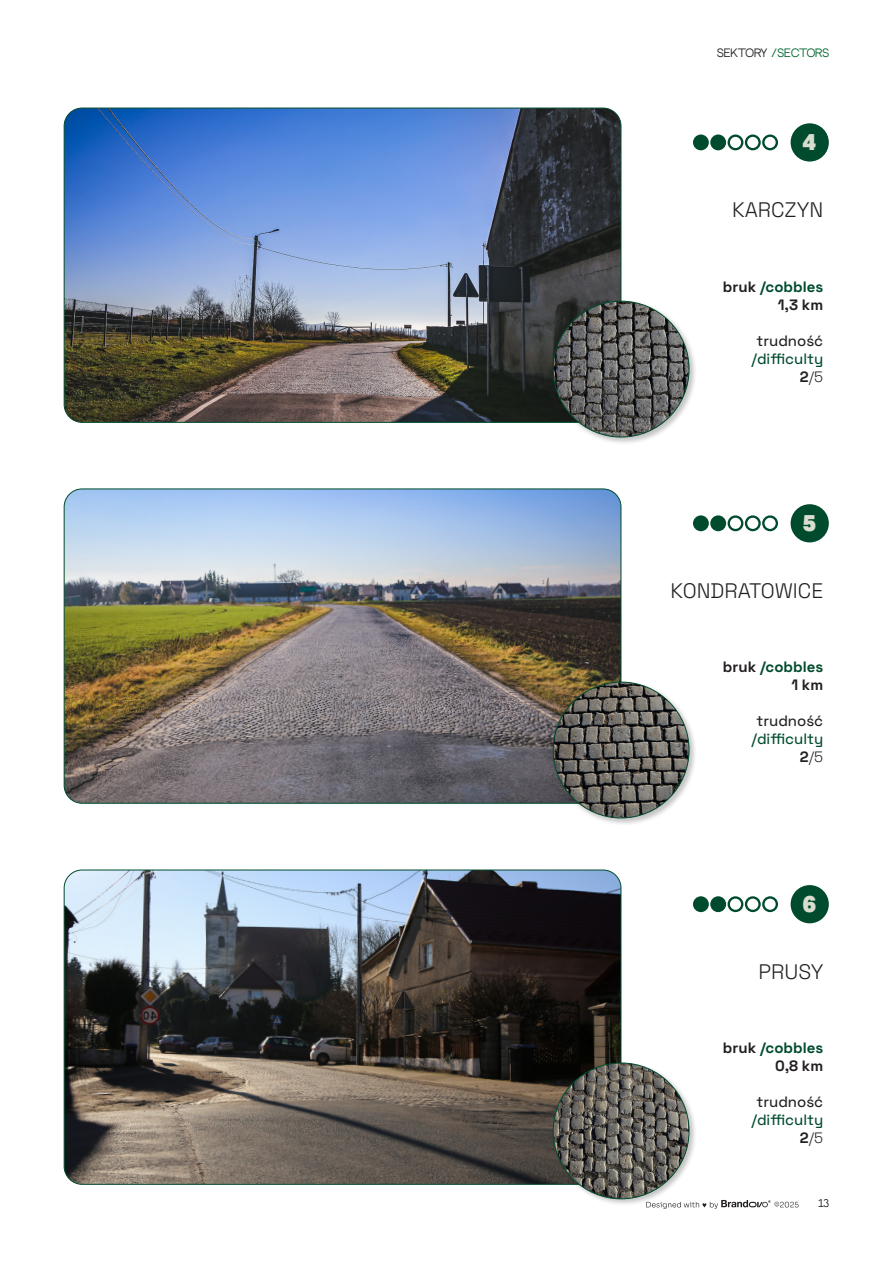
<style>
.page{position:relative;width:893px;height:1263px;background:#fff}
.page>*{position:absolute;margin:0;border:0;box-sizing:border-box;transform-origin:0 0}
.t1{font:900 23.1px "Aktiv Grotesk";color:#d9ddcf}
.t2{font:300 21px "Space Grotesk";color:#231f20}
.t3{font:500 15px/18px "Space Grotesk";color:#004b2d;text-align:right}
.t4{font:700 15px/18px "Space Grotesk";color:#231f20;text-align:right}
.t5{font:700 15px/18px "Space Grotesk";color:#004b2d;text-align:right}
.t6{font:10.5px "Neutral Face";color:#00652e}
.t7{font:9.75px "Neutral Face";color:#231f20}
.s1{color:#231f20}
.s2{color:#004b2d}
.s3{font-weight:700;color:#231f20}
.s4{font-weight:300;color:#231f20}
</style>
<div class="page">
<div style="left:791px;top:123px;width:38px;height:39px;background:#004b2d;border-radius:50%"></div>
<div style="left:693px;top:135px;width:16px;height:15px;background:#004b2d;border-radius:50%"></div>
<div style="left:710px;top:135px;width:16px;height:15px;background:#004b2d;border-radius:50%"></div>
<div style="left:728px;top:135px;width:15px;height:15px;border:2px solid #004b2d;border-radius:50%"></div>
<svg style="left:746px;top:136px;width:13px;height:13px"></svg>
<div style="left:745px;top:135px;width:16px;height:15px;border:2px solid #004b2d;border-radius:50%"></div>
<div style="left:762px;top:135px;width:16px;height:15px;border:2px solid #004b2d;border-radius:50%"></div>
<img style="left:64px;top:108px;width:557px;height:314px">
<div style="left:551px;top:299px;width:146px;height:146px;background:#231f20;opacity:.26"></div>
<img style="left:553px;top:301px;width:136px;height:136px;border-radius:68px">
<div style="left:791px;top:504px;width:38px;height:38px;background:#004b2d;border-radius:50%"></div>
<div style="left:693px;top:515px;width:16px;height:16px;background:#004b2d;border-radius:50%"></div>
<div style="left:710px;top:515px;width:16px;height:16px;background:#004b2d;border-radius:50%"></div>
<svg style="left:729px;top:517px;width:13px;height:13px"></svg>
<div style="left:728px;top:515px;width:15px;height:16px;border:2px solid #004b2d;border-radius:50%"></div>
<svg style="left:746px;top:517px;width:13px;height:13px"></svg>
<div style="left:745px;top:515px;width:16px;height:16px;border:2px solid #004b2d;border-radius:50%"></div>
<svg style="left:763px;top:517px;width:14px;height:13px"></svg>
<div style="left:762px;top:515px;width:16px;height:16px;border:2px solid #004b2d;border-radius:50%"></div>
<img style="left:64px;top:489px;width:557px;height:314px">
<div style="left:551px;top:680px;width:146px;height:146px;background:#231f20;opacity:.26"></div>
<img style="left:553px;top:682px;width:136px;height:136px;border-radius:68px">
<div style="left:791px;top:885px;width:38px;height:38px;background:#004b2d;border-radius:50%"></div>
<div style="left:693px;top:896px;width:16px;height:16px;background:#004b2d;border-radius:50%"></div>
<div style="left:710px;top:896px;width:16px;height:16px;background:#004b2d;border-radius:50%"></div>
<svg style="left:729px;top:897px;width:13px;height:14px"></svg>
<div style="left:728px;top:896px;width:15px;height:16px;border:2px solid #004b2d;border-radius:50%"></div>
<svg style="left:746px;top:897px;width:13px;height:14px"></svg>
<div style="left:745px;top:896px;width:16px;height:16px;border:2px solid #004b2d;border-radius:50%"></div>
<svg style="left:763px;top:897px;width:14px;height:14px"></svg>
<div style="left:762px;top:896px;width:16px;height:16px;border:2px solid #004b2d;border-radius:50%"></div>
<img style="left:64px;top:870px;width:557px;height:314px">
<div style="left:551px;top:1061px;width:146px;height:146px;background:#231f20;opacity:.26"></div>
<img style="left:553px;top:1063px;width:136px;height:136px;border-radius:68px">
<svg style="left:646px;top:1200px;width:152px;height:9px"></svg>
<p class="t6" style="left:717px;top:46px;width:113px"><span class="s1">SEKTORY</span> /SECTORS</p>
<p class="t1" style="left:802px;top:129px;width:15px">4</p>
<p class="t2" style="left:732px;top:194px;width:93px">KARCZYN</p>
<p class="t4" style="left:723px;top:276px;width:102px">bruk <span class="s2">/cobbles<br></span>1,3 km</p>
<p class="t3" style="left:752px;top:330px;width:73px"><span class="s1">trudność </span>/difficulty<br><span class="s3">2</span><span class="s4">/5</span></p>
<p class="t1" style="left:802px;top:510px;width:15px">5</p>
<p class="t2" style="left:671px;top:575px;width:154px">KONDRATOWICE</p>
<p class="t5" style="left:723px;top:657px;width:102px"><span class="s1">bruk</span> /cobbles<br><span class="s1">1 km</span></p>
<p class="t3" style="left:752px;top:711px;width:73px"><span class="s1">trudność </span>/difficulty<br><span class="s3">2</span><span class="s4">/5</span></p>
<p class="t1" style="left:802px;top:890px;width:15px">6</p>
<p class="t2" style="left:758px;top:956px;width:66px">PRUSY</p>
<p class="t4" style="left:723px;top:1038px;width:102px">bruk <span class="s2">/cobbles<br></span>0,8 km</p>
<p class="t3" style="left:752px;top:1092px;width:73px"><span class="s1">trudność </span>/difficulty<br><span class="s3">2</span><span class="s4">/5</span></p>
<p class="t7" style="left:818px;top:1197px;width:12px">13</p>
</div>
